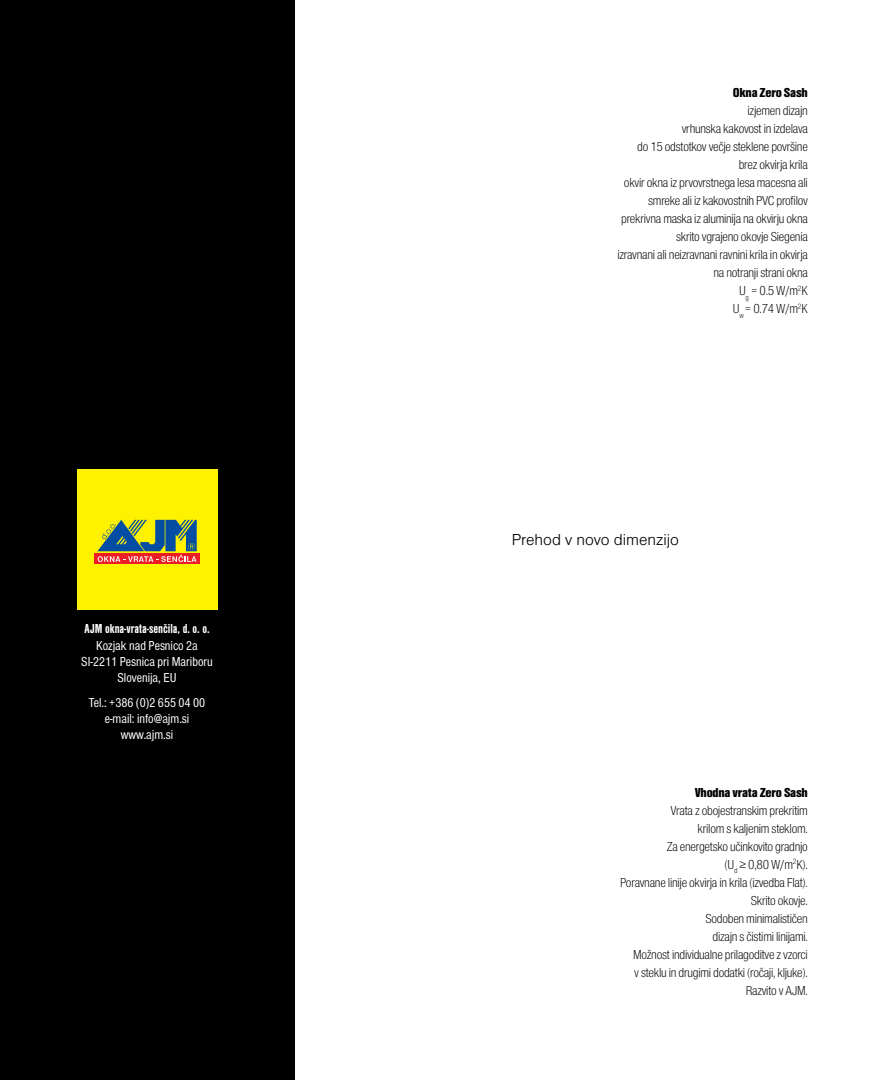
<style>
.page{position:relative;width:893px;height:1080px;background:#fff}
.page>*{position:absolute;margin:0;border:0;box-sizing:border-box;transform-origin:0 0}
.t1{font:16.5px "Nimbus Sans DCE Light";color:#000}
.t2{font:300 13.5px/18px "Nimbus San Con D";letter-spacing:-.02em;color:#000;text-align:right}
.t3{font:13.5px/16.2px "Nimbus San Con";color:#fff;text-align:center}
.t4{font:900 13.5px "Nimbus San Con";letter-spacing:-.02em;color:#000}
.t5{font:700 13.5px "Nimbus San Con";color:#fff}
</style>
<div class="page">
<div style="left:0;top:0;width:294px;height:1080px;background:#000"></div>
<div style="left:77px;top:470px;width:140px;height:140px;background:#fff200"></div>
<div style="left:94px;top:554px;width:106px;height:10px;background:#ed1d24"></div>
<svg style="left:97px;top:520px;width:100px;height:42px"></svg>
<p class="t5" style="left:84px;top:622px;width:127px">AJM okna-vrata-senčila, d. o. o.</p>
<p class="t3" style="left:81px;top:637px;width:133px">Kozjak nad Pesnico 2a<br>SI-2211 Pesnica pri Mariboru<br>Slovenija, EU</p>
<p class="t3" style="left:89px;top:694px;width:118px">Tel.: +386 (0)2 655 04 00 e-mail: info@ajm.si www.ajm.si</p>
<p class="t4" style="left:733px;top:85px;width:77px">Okna Zero Sash</p>
<p class="t2" style="left:617px;top:102px;width:192px">izjemen dizajn<br>vrhunska kakovost in izdelava<br>do 15 odstotkov večje steklene površine brez okvirja krila<br>okvir okna iz prvovrstnega lesa macesna ali smreke ali iz kakovostnih PVC profilov prekrivna maska iz aluminija na okvirju okna skrito vgrajeno okovje Siegenia<br>izravnani ali neizravnani ravnini krila in okvirja na notranji strani okna<br>U<sub>g</sub> = 0.5 W/m<sup>2</sup>K<br>U<sub>w</sub> = 0.74 W/m<sup>2</sup>K</p>
<p class="t1" style="left:512px;top:531px;width:169px">Prehod v novo dimenzijo</p>
<p class="t4" style="left:695px;top:785px;width:115px">Vhodna vrata Zero Sash</p>
<p class="t2" style="left:620px;top:802px;width:189px">Vrata z obojestranskim prekritim<br>krilom s kaljenim steklom.<br>Za energetsko učinkovito gradnjo<br>(U<sub>d</sub> ≥ 0,80 W/m<sup>2</sup>K).<br>Poravnane linije okvirja in krila (izvedba Flat).<br>Skrito okovje.<br>Sodoben minimalističen<br>dizajn s čistimi linijami.<br>Možnost individualne prilagoditve z vzorci<br>v steklu in drugimi dodatki (ročaji, kljuke).<br>Razvito v AJM.</p>
</div>
